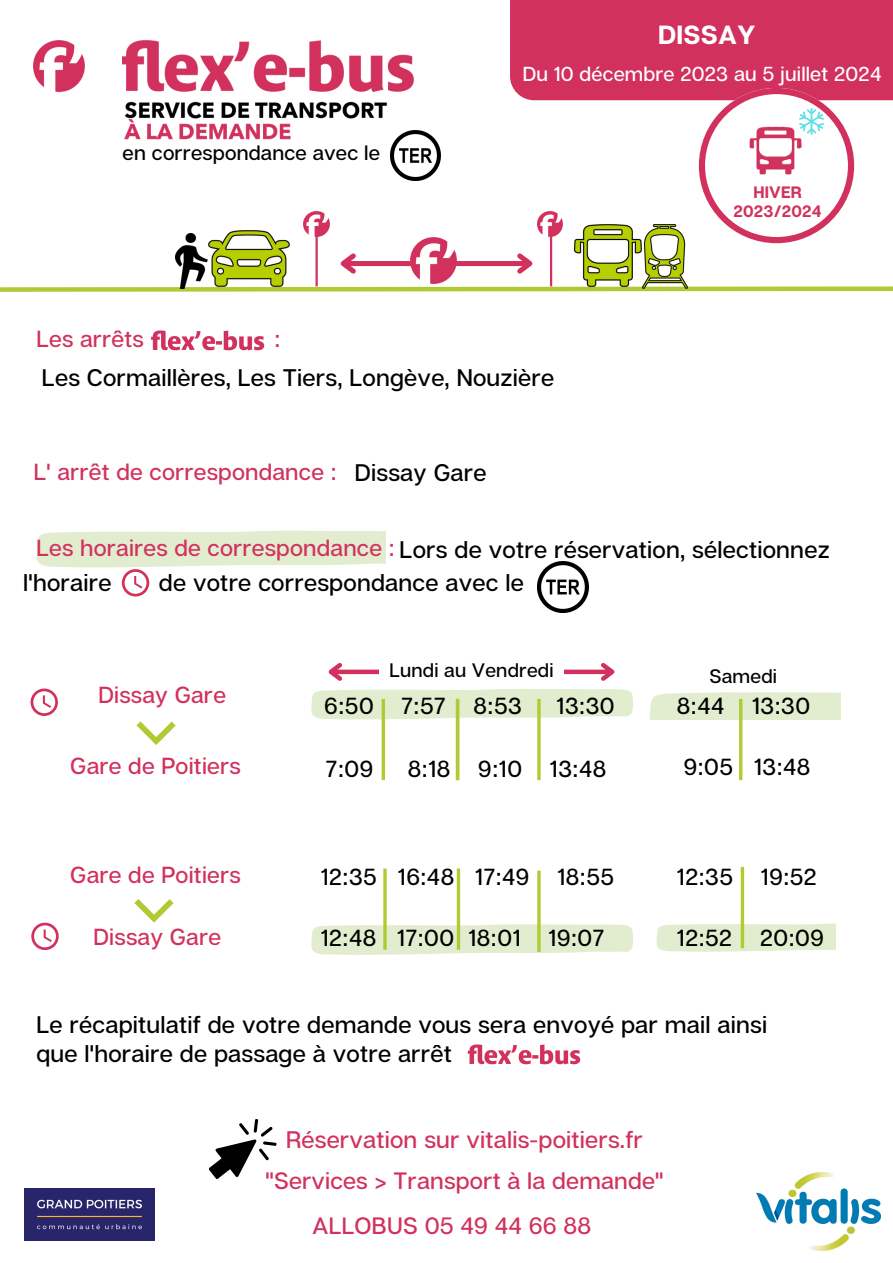
<style>
.page{position:relative;width:893px;height:1263px;background:#fff}
.page>*{position:absolute;margin:0;border:0;box-sizing:border-box;transform-origin:0 0}
.t1{font:700 26.25px "Articulat CF";letter-spacing:.01em;color:#fff}
.t2{font:500 24px/29.2px "Articulat CF";letter-spacing:.01em;color:#000}
.t3{font:500 23.92px "Articulat CF";letter-spacing:.01em;color:#d2315e}
.t4{font:500 23.7px "Articulat CF";letter-spacing:.01em;color:#d2315e}
.t5{font:500 23.25px "Articulat CF";letter-spacing:.025em;color:#000}
.t6{font:500 23.25px "Articulat CF";letter-spacing:.01em;color:#d2315e}
.t7{font:500 20.62px "Articulat CF";letter-spacing:.01em;color:#000}
.t8{font:500 20.25px "Articulat CF";letter-spacing:.01em;color:#fff}
.t9{font:500 19.5px "Articulat CF";letter-spacing:.01em;color:#000}
.t10{font:700 16.5px "Articulat CF";letter-spacing:.01em;color:#d2315e}
</style>
<div class="page">
<img style="left:25px;top:1189px;width:129px;height:51px">
<img style="left:756px;top:1172px;width:124px;height:78px">
<img style="left:467px;top:1044px;width:113px;height:21px">
<svg style="left:136px;top:721px;width:40px;height:24px"></svg>
<svg style="left:134px;top:899px;width:39px;height:24px"></svg>
<svg style="left:209px;top:1119px;width:68px;height:60px"></svg>
<svg style="left:311px;top:663px;width:322px;height:56px"></svg>
<svg style="left:311px;top:924px;width:322px;height:31px;background:#e4eed4"></svg>
<hr style="left:382px;top:699px;width:3px;height:81px;background:#b0ca33">
<svg style="left:383px;top:868px;width:4px;height:82px"></svg>
<hr style="left:537px;top:699px;width:3px;height:81px;background:#b0ca33">
<div style="left:649px;top:692px;width:192px;height:28px;background:#e2edd0"></div>
<svg style="left:656px;top:923px;width:179px;height:28px;background:#e3eed2"></svg>
<hr style="left:739px;top:699px;width:3px;height:81px;background:#b0ca33">
<hr style="left:741px;top:867px;width:3px;height:81px;background:#b0ca33">
<hr style="left:456px;top:699px;width:3px;height:81px;background:#b0ca33">
<hr style="left:457px;top:868px;width:3px;height:82px;background:#b0ca33">
<hr style="left:537px;top:871px;width:3px;height:81px;background:#b0ca33">
<img style="left:390px;top:130px;width:51px;height:51px">
<img style="left:122px;top:40px;width:293px;height:110px">
<div style="left:510px;top:0;width:383px;height:100px;background:#d2315e"></div>
<img style="left:33px;top:40px;width:51px;height:51px">
<svg style="left:0;top:284px;width:893px;height:8px"></svg>
<img style="left:209px;top:230px;width:80px;height:57px">
<img style="left:574px;top:224px;width:114px;height:64px">
<img style="left:175px;top:233px;width:33px;height:55px">
<img style="left:304px;top:212px;width:25px;height:25px">
<img style="left:537px;top:212px;width:25px;height:25px">
<hr style="left:315px;top:236px;width:3px;height:50px;background:#d2315e">
<hr style="left:550px;top:236px;width:2px;height:50px;background:#d2315e">
<div style="left:343px;top:261px;width:187px;height:5px;background:#d2315e"></div>
<svg style="left:340px;top:253px;width:20px;height:21px"></svg>
<svg style="left:513px;top:253px;width:20px;height:21px"></svg>
<img style="left:410px;top:237px;width:47px;height:47px">
<img style="left:151px;top:330px;width:113px;height:21px">
<svg style="left:37px;top:531px;width:348px;height:65px"></svg>
<img style="left:537px;top:562px;width:51px;height:50px">
<svg style="left:31px;top:688px;width:27px;height:28px"></svg>
<svg style="left:31px;top:923px;width:28px;height:27px"></svg>
<svg style="left:699px;top:88px;width:155px;height:155px"></svg>
<p class="t1" style="left:658px;top:18px;width:99px">DISSAY</p>
<p class="t7" style="left:123px;top:140px;width:259px">en correspondance avec le</p>
<p class="t8" style="left:523px;top:61px;width:360px">Du 10 décembre 2023 au 5 juillet 2024</p>
<p class="t10" style="left:753px;top:181px;width:50px">HIVER</p>
<p class="t10" style="left:733px;top:201px;width:89px">2023/2024</p>
<p class="t6" style="left:36px;top:325px;width:109px">Les arrêts</p>
<p class="t6" style="left:274px;top:325px;width:7px">:</p>
<p class="t2" style="left:42px;top:362px;width:514px">Les Cormaillères, Les Tiers, Longève, Nouzière</p>
<p class="t6" style="left:34px;top:457px;width:304px">L' arrêt de correspondance :</p>
<p class="t2" style="left:355px;top:458px;width:133px">Dissay Gare</p>
<p class="t6" style="left:36px;top:533px;width:360px">Les horaires de correspondance :</p>
<p class="t2" style="left:399px;top:534px;width:431px">Lors de votre réservation, sélectionnez</p>
<p class="t2" style="left:23px;top:567px;width:90px">l'horaire</p>
<p class="t2" style="left:159px;top:567px;width:366px">de votre correspondance avec le</p>
<p class="t6" style="left:98px;top:680px;width:129px">Dissay Gare</p>
<p class="t9" style="left:389px;top:658px;width:165px">Lundi au Vendredi</p>
<p class="t5" style="left:324px;top:691px;width:199px">6:50 7:57 8:53</p>
<p class="t5" style="left:556px;top:691px;width:60px">13:30</p>
<p class="t9" style="left:709px;top:663px;width:69px">Samedi</p>
<p class="t5" style="left:677px;top:691px;width:135px">8:44 13:30</p>
<p class="t6" style="left:70px;top:751px;width:172px">Gare de Poitiers</p>
<p class="t5" style="left:326px;top:754px;width:49px">7:09</p>
<p class="t5" style="left:408px;top:754px;width:200px">8:18 9:10 13:48</p>
<p class="t5" style="left:683px;top:752px;width:128px">9:05 13:48</p>
<p class="t6" style="left:70px;top:860px;width:172px">Gare de Poitiers</p>
<p class="t5" style="left:321px;top:862px;width:295px">12:35 16:48 17:49 18:55</p>
<p class="t5" style="left:677px;top:862px;width:141px">12:35 19:52</p>
<p class="t6" style="left:94px;top:922px;width:129px">Dissay Gare</p>
<p class="t5" style="left:321px;top:923px;width:285px">12:48 17:00 18:01 19:07</p>
<p class="t5" style="left:677px;top:923px;width:149px">12:52 20:09</p>
<p class="t2" style="left:36px;top:1009px;width:732px">Le récapitulatif de votre demande vous sera envoyé par mail ainsi que l'horaire de passage à votre arrêt</p>
<p class="t3" style="left:286px;top:1125px;width:358px">Réservation sur vitalis-poitiers.fr</p>
<p class="t4" style="left:265px;top:1166px;width:399px">"Services &gt; Transport à la demande"</p>
<p class="t4" style="left:312px;top:1211px;width:281px">ALLOBUS 05 49 44 66 88</p>
</div>
